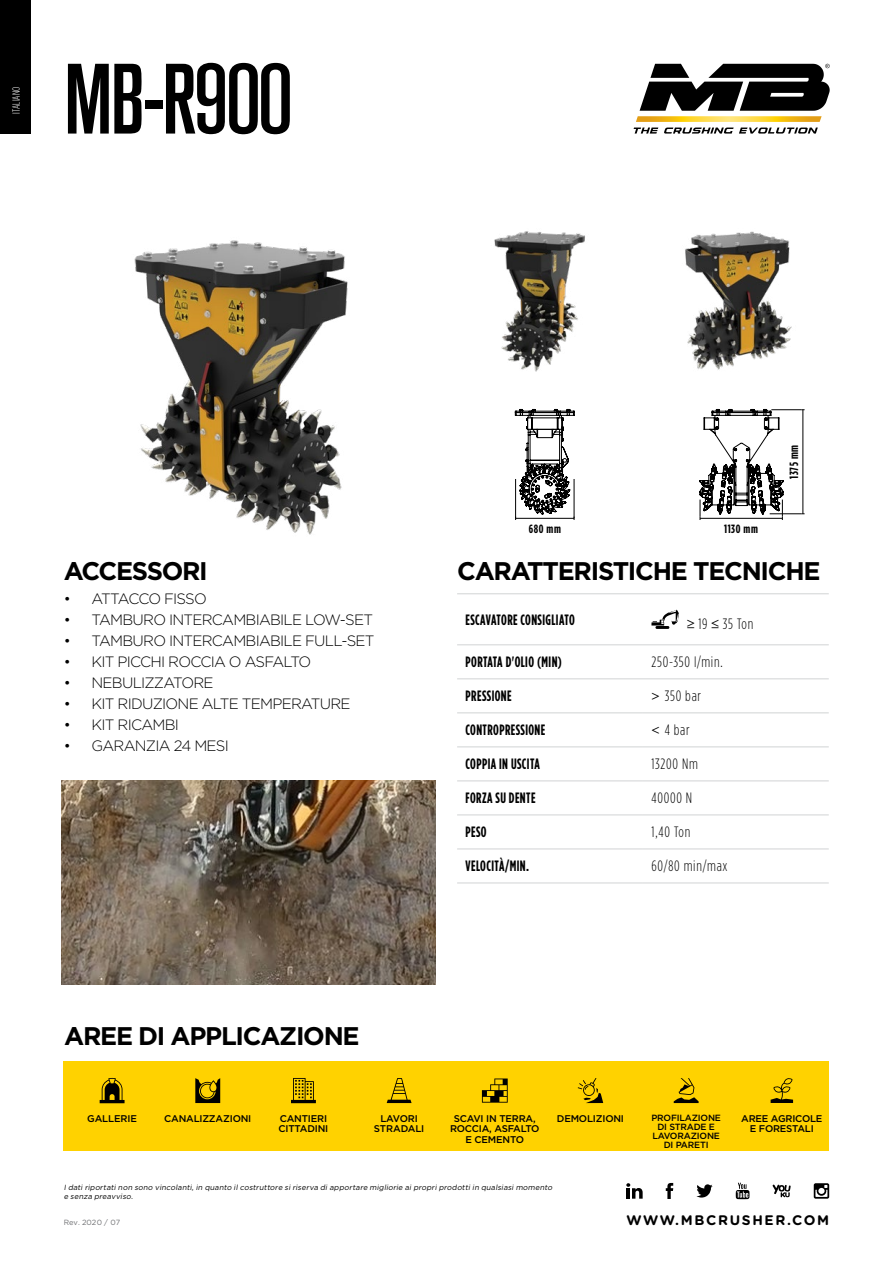
<style>
.page{position:relative;width:893px;height:1263px;background:#fff}
.page>*{position:absolute;margin:0;border:0;box-sizing:border-box;transform-origin:0 0}
.Paragrafo_base{font:500 condensed 98.85px "Akzidenz Grotesk BQ";letter-spacing:-.03em;color:#000}
.titolo_nero_17pt_bol{font:700 25.5px "Gotham";letter-spacing:-.05em;color:#000}
.t1{font:300 15px "Gotham";letter-spacing:-.05em;color:#000}
.Paragrafo_base-2{font:700 15px "Gotham Condensed";letter-spacing:.03em;color:#000;scale:.91 1}
.Paragrafo_base-3{font:300 15px "Gotham Condensed";letter-spacing:.05em;color:#000}
.t2{font:700 13.8px "Gotham Rounded";letter-spacing:.12em;color:#000}
.t3{font:700 12px "Gotham Condensed";letter-spacing:.05em;color:#000}
.t4{font:300 10.5px "Gotham Condensed";letter-spacing:.01em;color:#fff}
.t5{font:500 9.75px/10.5px "Gotham";letter-spacing:-.02em;color:#000;text-align:center}
.t6{font:500 9px/9px "Gotham";letter-spacing:-.02em;color:#000;text-align:center}
.t7{font:italic 7.5px/9px "Gotham";color:#000}
.t8{font:7.5px "Gotham";color:#6d6e71}
.s1{font-family:"Cent Goth WGL";font-weight:400;font-size:13.5px}
</style>
<div class="page">
<div style="left:64px;top:1061px;width:765px;height:89px;background:#ffd200"></div>
<div style="left:0;top:0;width:31px;height:134px;background:#000"></div>
<svg style="left:633px;top:128px;width:185px;height:6px"></svg>
<svg style="left:636px;top:64px;width:194px;height:58px"></svg>
<img style="left:134px;top:240px;width:214px;height:295px">
<img style="left:494px;top:231px;width:91px;height:141px">
<img style="left:685px;top:231px;width:107px;height:139px">
<hr style="left:770px;top:513px;width:31px;height:1px;background:#000">
<hr style="left:771px;top:409px;width:30px;height:1px;background:#000">
<hr style="left:802px;top:410px;width:1px;height:104px;background:#000">
<svg style="left:699px;top:409px;width:84px;height:111px"></svg>
<svg style="left:515px;top:409px;width:60px;height:111px"></svg>
<img style="left:62px;top:781px;width:374px;height:204px">
<hr style="left:643px;top:644px;width:186px;height:1px;background:#d1d3d4">
<hr style="left:643px;top:678px;width:186px;height:1px;background:#d1d3d4">
<hr style="left:643px;top:712px;width:186px;height:1px;background:#d1d3d4">
<hr style="left:643px;top:746px;width:186px;height:1px;background:#d1d3d4">
<hr style="left:643px;top:780px;width:186px;height:1px;background:#d1d3d4">
<hr style="left:643px;top:814px;width:186px;height:1px;background:#d1d3d4">
<hr style="left:643px;top:848px;width:186px;height:1px;background:#d1d3d4">
<hr style="left:643px;top:882px;width:186px;height:1px;background:#d1d3d4">
<hr style="left:643px;top:593px;width:186px;height:1px;background:#d1d3d4">
<svg style="left:651px;top:610px;width:28px;height:19px"></svg>
<svg style="left:666px;top:1183px;width:7px;height:16px"></svg>
<svg style="left:772px;top:1184px;width:19px;height:13px"></svg>
<svg style="left:696px;top:1184px;width:17px;height:13px"></svg>
<svg style="left:626px;top:1183px;width:17px;height:16px"></svg>
<svg style="left:736px;top:1183px;width:13px;height:16px"></svg>
<svg style="left:814px;top:1183px;width:15px;height:16px"></svg>
<svg style="left:100px;top:1078px;width:25px;height:25px"></svg>
<svg style="left:195px;top:1078px;width:25px;height:25px"></svg>
<svg style="left:291px;top:1078px;width:25px;height:25px"></svg>
<svg style="left:387px;top:1078px;width:25px;height:25px"></svg>
<svg style="left:482px;top:1078px;width:26px;height:25px"></svg>
<svg style="left:578px;top:1078px;width:25px;height:25px"></svg>
<svg style="left:674px;top:1078px;width:25px;height:25px"></svg>
<svg style="left:771px;top:1078px;width:22px;height:25px"></svg>
<hr style="left:457px;top:644px;width:186px;height:1px;background:#d1d3d4">
<hr style="left:457px;top:678px;width:186px;height:1px;background:#d1d3d4">
<hr style="left:457px;top:712px;width:186px;height:1px;background:#d1d3d4">
<hr style="left:457px;top:746px;width:186px;height:1px;background:#d1d3d4">
<hr style="left:457px;top:780px;width:186px;height:1px;background:#d1d3d4">
<hr style="left:457px;top:814px;width:186px;height:1px;background:#d1d3d4">
<hr style="left:457px;top:848px;width:186px;height:1px;background:#d1d3d4">
<hr style="left:457px;top:882px;width:186px;height:1px;background:#d1d3d4">
<hr style="left:457px;top:593px;width:186px;height:1px;background:#d1d3d4">
<p class="t4" style="left:11px;top:114px;width:29px;rotate:-90deg">ITALIANO</p>
<p class="Paragrafo_base" style="left:64px;top:43px;width:231px">MB-R900</p>
<p class="titolo_nero_17pt_bol" style="left:64px;top:554px;width:146px">ACCESSORI</p>
<p class="t1" style="left:64px;top:589px;width:145px">• ATTACCO FISSO</p>
<p class="t1" style="left:64px;top:610px;width:311px">• TAMBURO INTERCAMBIABILE LOW-SET</p>
<p class="t1" style="left:64px;top:631px;width:312px">• TAMBURO INTERCAMBIABILE FULL-SET</p>
<p class="t1" style="left:64px;top:652px;width:249px">• KIT PICCHI ROCCIA O ASFALTO</p>
<p class="t1" style="left:64px;top:673px;width:151px">• NEBULIZZATORE</p>
<p class="t1" style="left:64px;top:694px;width:288px">• KIT RIDUZIONE ALTE TEMPERATURE</p>
<p class="t1" style="left:64px;top:715px;width:117px">• KIT RICAMBI</p>
<p class="t1" style="left:64px;top:736px;width:167px">• GARANZIA 24 MESI</p>
<h2 class="titolo_nero_17pt_bol" style="left:64px;top:1019px;width:297px">AREE DI APPLICAZIONE</h2>
<p class="t3" style="left:529px;top:522px;width:34px">680 mm</p>
<p class="t3" style="left:724px;top:522px;width:35px">1130 mm</p>
<p class="t3" style="left:787px;top:479px;width:35px;rotate:-90deg">1375 mm</p>
<h2 class="titolo_nero_17pt_bol" style="left:457px;top:554px;width:365px">CARATTERISTICHE TECNICHE</h2>
<p class="Paragrafo_base-2" style="left:466px;top:611px;width:121px">ESCAVATORE CONSIGLIATO</p>
<p class="Paragrafo_base-2" style="left:466px;top:653px;width:107px">PORTATA D'OLIO (MIN)</p>
<p class="Paragrafo_base-2" style="left:466px;top:687px;width:52px">PRESSIONE</p>
<p class="Paragrafo_base-2" style="left:466px;top:721px;width:89px">CONTROPRESSIONE</p>
<p class="Paragrafo_base-2" style="left:466px;top:755px;width:83px">COPPIA IN USCITA</p>
<p class="Paragrafo_base-2" style="left:466px;top:789px;width:78px">FORZA SU DENTE</p>
<p class="Paragrafo_base-2" style="left:466px;top:823px;width:25px">PESO</p>
<p class="Paragrafo_base-2" style="left:466px;top:857px;width:71px">VELOCITÀ/MIN.</p>
<p class="Paragrafo_base-3" style="left:687px;top:616px;width:68px"><span class="s1">≥</span> 19 <span class="s1">≤</span> 35 Ton</p>
<p class="Paragrafo_base-3" style="left:651px;top:654px;width:73px">250-350 l/min.</p>
<p class="Paragrafo_base-3" style="left:651px;top:688px;width:51px"><span class="s1">&gt;</span> 350 bar</p>
<p class="Paragrafo_base-3" style="left:651px;top:722px;width:40px"><span class="s1">&lt;</span> 4 bar</p>
<p class="Paragrafo_base-3" style="left:651px;top:756px;width:48px">13200 Nm</p>
<p class="Paragrafo_base-3" style="left:651px;top:790px;width:42px">40000 N</p>
<p class="Paragrafo_base-3" style="left:651px;top:824px;width:40px">1,40 Ton</p>
<p class="Paragrafo_base-3" style="left:651px;top:858px;width:78px">60/80 min/max</p>
<p class="t5" style="left:374px;top:1123px;width:52px">STRADALI</p>
<p class="t5" style="left:450px;top:1113px;width:91px">SCAVI IN TERRA,<br>ROCCIA, ASFALTO<br>E CEMENTO</p>
<p class="t5" style="left:557px;top:1113px;width:69px">DEMOLIZIONI</p>
<p class="t6" style="left:651px;top:1113px;width:71px">PROFILAZIONE<br>DI STRADE E<br>LAVORAZIONE<br>DI PARETI</p>
<p class="t5" style="left:741px;top:1113px;width:83px">AREE AGRICOLE<br>E FORESTALI</p>
<p class="t5" style="left:87px;top:1113px;width:51px">GALLERIE</p>
<p class="t5" style="left:164px;top:1113px;width:89px">CANALIZZAZIONI</p>
<p class="t5" style="left:279px;top:1113px;width:51px;text-align:left">CANTIERI<br>CITTADINI</p>
<p class="t5" style="left:380px;top:1113px;width:39px">LAVORI</p>
<p class="t7" style="left:64px;top:1183px;width:492px">I dati riportati non sono vincolanti, in quanto il costruttore si riserva di apportare migliorie ai propri prodotti in qualsiasi momento e senza preavviso.</p>
<p class="t8" style="left:64px;top:1217px;width:58px">Rev. 2020 / 07</p>
<p class="t2" style="left:626px;top:1210px;width:204px">WWW.MBCRUSHER.COM</p>
</div>
